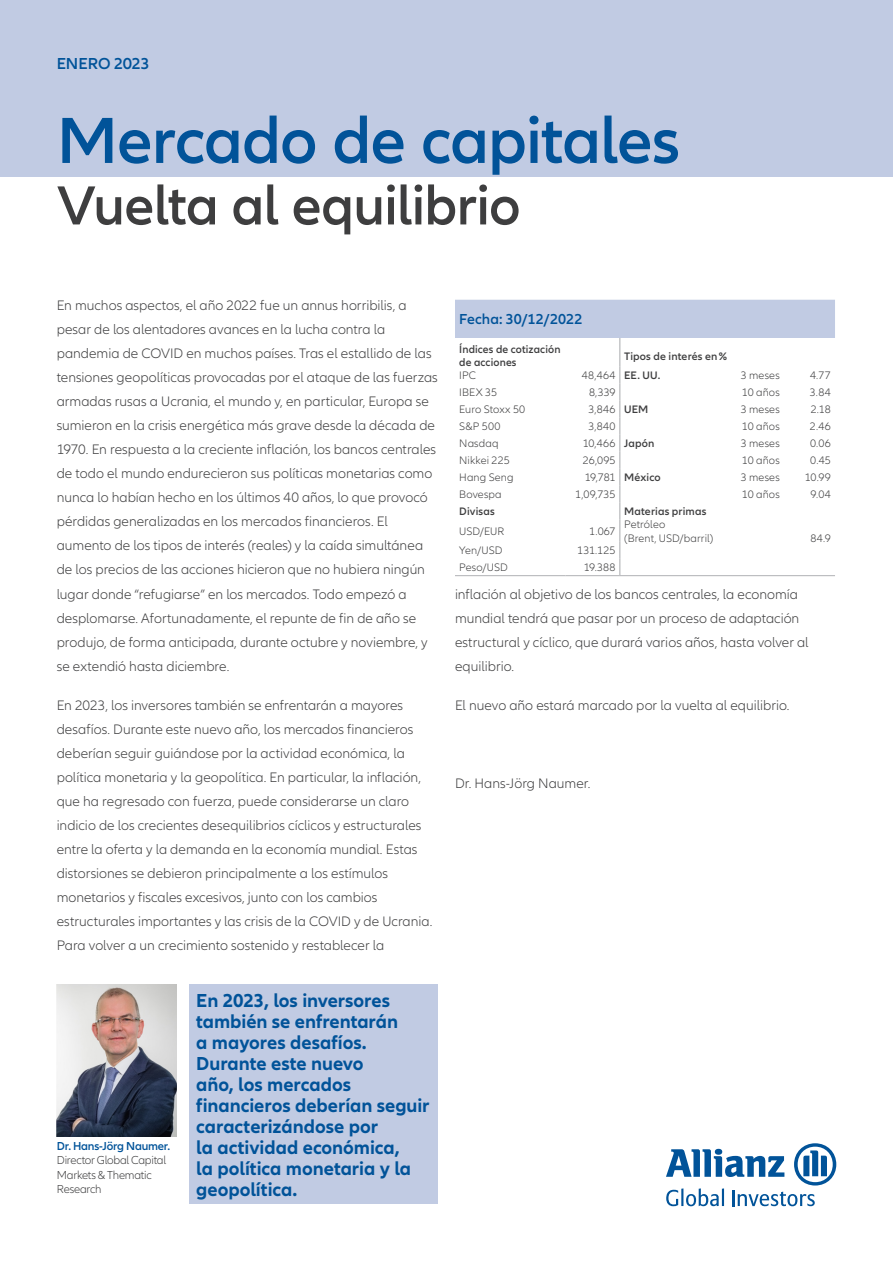
<style>
.page{position:relative;width:893px;height:1263px;background:#fff}
.page>*{position:absolute;margin:0;border:0;box-sizing:border-box;transform-origin:0 0}
.Headline_45pt{font:600 67.5px "Allianz Neo";letter-spacing:-.015em;color:#015399}
.Headline_45pt-2{font:600 57px "Allianz Neo";letter-spacing:-.015em;color:#3e3e3f}
.Quote_15pt{font:700 19.5px/21px "Allianz Neo";color:#015399}
.RunningTitle{font:600 16.5px "Allianz Neo";color:#015399}
.Table_Header{font:600 15px "Allianz Neo";letter-spacing:.005em;color:#015399}
.Copy{font:300 14.25px/24px "Allianz Neo";color:#3e3e3f}
.Marginalia_8pt_BOLD{font:300 12px "Allianz Neo";letter-spacing:-.025em;color:#3e3e3f}
.Marginalia_8pt_BOLD-2{font:600 12px "Allianz Neo";letter-spacing:-.015em;color:#015399}
.Table_Content{font:300 11.25px/13.5px "Allianz Neo";letter-spacing:.01em;color:#3e3e3f}
.Table_Content-2{font:600 11.25px/13.5px "Allianz Neo";letter-spacing:.015em;color:#3e3e3f}
</style>
<div class="page">
<svg style="left:666px;top:1143px;width:170px;height:63px"></svg>
<svg style="left:455px;top:300px;width:380px;height:275px"></svg>
<hr style="left:455px;top:575px;width:111px;height:1px;background:#b0b1b5">
<hr style="left:566px;top:575px;width:54px;height:1px;background:#b0b1b5">
<hr style="left:620px;top:575px;width:113px;height:1px;background:#b0b1b5">
<hr style="left:733px;top:575px;width:51px;height:1px;background:#b0b1b5">
<hr style="left:784px;top:575px;width:51px;height:1px;background:#b0b1b5">
<div style="left:189px;top:984px;width:249px;height:219px;background:#c1cbe3"></div>
<div style="left:0;top:0;width:893px;height:176px;background:#c1cbe3"></div>
<img style="left:56px;top:984px;width:121px;height:152px">
<p class="RunningTitle" style="left:57px;top:54px;width:95px">ENERO 2023</p>
<p class="Headline_45pt" style="left:57px;top:102px;width:625px">Mercado de capitales</p>
<p class="Headline_45pt-2" style="left:57px;top:173px;width:465px">Vuelta al equilibrio</p>
<p class="Copy" style="left:57px;top:294px;width:383px">En muchos aspectos, el año 2022 fue un annus horribilis, a pesar de los alentadores avances en la lucha contra la pandemia de COVID en muchos países. Tras el estallido de las tensiones geopolíticas provocadas por el ataque de las fuerzas armadas rusas a Ucrania, el mundo y, en particular, Europa se sumieron en la crisis energética más grave desde la década de 1970. En respuesta a la creciente inflación, los bancos centrales de todo el mundo endurecieron sus políticas monetarias como nunca lo habían hecho en los últimos 40 años, lo que provocó pérdidas generalizadas en los mercados financieros. El aumento de los tipos de interés (reales) y la caída simultánea de los precios de las acciones hicieron que no hubiera ningún lugar donde “refugiarse” en los mercados. Todo empezó a desplomarse. Afortunadamente, el repunte de fin de año se produjo, de forma anticipada, durante octubre y noviembre, y se extendió hasta diciembre.</p>
<p class="Copy" style="left:57px;top:693px;width:377px">En 2023, los inversores también se enfrentarán a mayores desafíos. Durante este nuevo año, los mercados financieros deberían seguir guiándose por la actividad económica, la política monetaria y la geopolítica. En particular, la inflación, que ha regresado con fuerza, puede considerarse un claro indicio de los crecientes desequilibrios cíclicos y estructurales entre la oferta y la demanda en la economía mundial. Estas distorsiones se debieron principalmente a los estímulos monetarios y fiscales excesivos, junto con los cambios estructurales importantes y las crisis de la COVID y de Ucrania.<br>Para volver a un crecimiento sostenido y restablecer la</p>
<p class="Marginalia_8pt_BOLD-2" style="left:57px;top:1139px;width:115px">Dr. Hans-Jörg Naumer.</p>
<p class="Marginalia_8pt_BOLD" style="left:57px;top:1154px;width:111px">Director Global Capital</p>
<p class="Marginalia_8pt_BOLD" style="left:57px;top:1168px;width:96px">Markets &amp; Thematic</p>
<p class="Marginalia_8pt_BOLD" style="left:57px;top:1182px;width:46px">Research</p>
<p class="Quote_15pt" style="left:196px;top:990px;width:235px">En 2023, los inversores también se enfrentarán<br>a mayores desafíos.<br>Durante este nuevo<br>año, los mercados financieros deberían seguir caracterizándose por<br>la actividad económica,<br>la política monetaria y la geopolítica.</p>
<p class="Table_Header" style="left:459px;top:310px;width:125px">Fecha: 30/12/2022</p>
<p class="Table_Content-2" style="left:459px;top:343px;width:103px">Índices de cotización de acciones</p>
<p class="Table_Content-2" style="left:624px;top:349px;width:105px">Tipos de interés en%</p>
<p class="Table_Content" style="left:459px;top:369px;width:18px">IPC</p>
<p class="Table_Content" style="left:582px;top:369px;width:35px">48,464</p>
<p class="Table_Content-2" style="left:624px;top:369px;width:38px">EE. UU.</p>
<p class="Table_Content" style="left:741px;top:369px;width:41px">3 meses</p>
<p class="Table_Content" style="left:810px;top:369px;width:22px">4.77</p>
<p class="Table_Content" style="left:459px;top:386px;width:39px">IBEX 35</p>
<p class="Table_Content" style="left:589px;top:386px;width:28px">8,339</p>
<p class="Table_Content" style="left:742px;top:386px;width:39px">10 años</p>
<p class="Table_Content" style="left:810px;top:386px;width:22px">3.84</p>
<p class="Table_Content" style="left:459px;top:403px;width:68px">Euro Stoxx 50</p>
<p class="Table_Content" style="left:588px;top:403px;width:29px">3,846</p>
<p class="Table_Content-2" style="left:624px;top:403px;width:26px">UEM</p>
<p class="Table_Content" style="left:741px;top:403px;width:41px">3 meses</p>
<p class="Table_Content" style="left:811px;top:403px;width:22px">2.18</p>
<p class="Table_Content" style="left:459px;top:420px;width:43px">S&amp;P 500</p>
<p class="Table_Content" style="left:588px;top:420px;width:29px">3,840</p>
<p class="Table_Content" style="left:742px;top:420px;width:39px">10 años</p>
<p class="Table_Content" style="left:810px;top:420px;width:22px">2.46</p>
<p class="Table_Content" style="left:459px;top:437px;width:41px">Nasdaq</p>
<p class="Table_Content" style="left:583px;top:437px;width:34px">10,466</p>
<p class="Table_Content-2" style="left:624px;top:437px;width:32px">Japón</p>
<p class="Table_Content" style="left:741px;top:437px;width:41px">3 meses</p>
<p class="Table_Content" style="left:810px;top:437px;width:22px">0.06</p>
<p class="Table_Content" style="left:459px;top:454px;width:52px">Nikkei 225</p>
<p class="Table_Content" style="left:583px;top:454px;width:34px">26,095</p>
<p class="Table_Content" style="left:742px;top:454px;width:39px">10 años</p>
<p class="Table_Content" style="left:810px;top:454px;width:22px">0.45</p>
<p class="Table_Content" style="left:459px;top:471px;width:56px">Hang Seng</p>
<p class="Table_Content" style="left:585px;top:471px;width:32px">19,781</p>
<p class="Table_Content-2" style="left:624px;top:471px;width:38px">México</p>
<p class="Table_Content" style="left:741px;top:471px;width:41px">3 meses</p>
<p class="Table_Content" style="left:805px;top:471px;width:27px">10.99</p>
<p class="Table_Content" style="left:459px;top:488px;width:44px">Bovespa</p>
<p class="Table_Content" style="left:575px;top:488px;width:42px">1,09,735</p>
<p class="Table_Content" style="left:742px;top:488px;width:39px">10 años</p>
<p class="Table_Content" style="left:810px;top:488px;width:22px">9.04</p>
<p class="Table_Content-2" style="left:459px;top:505px;width:37px">Divisas</p>
<p class="Table_Content-2" style="left:624px;top:505px;width:84px">Materias primas</p>
<p class="Table_Content" style="left:459px;top:525px;width:47px">USD/EUR</p>
<p class="Table_Content" style="left:589px;top:525px;width:28px">1.067</p>
<p class="Table_Content" style="left:624px;top:518px;width:91px">Petróleo<br>(Brent, USD/barril)</p>
<p class="Table_Content" style="left:810px;top:531px;width:22px">84.9</p>
<p class="Table_Content" style="left:459px;top:544px;width:45px">Yen/USD</p>
<p class="Table_Content" style="left:577px;top:544px;width:40px">131.125</p>
<p class="Table_Content" style="left:459px;top:561px;width:50px">Peso/USD</p>
<p class="Table_Content" style="left:584px;top:561px;width:33px">19.388</p>
<p class="Copy" style="left:455px;top:583px;width:355px">inflación al objetivo de los bancos centrales, la economía mundial tendrá que pasar por un proceso de adaptación estructural y cíclico, que durará varios años, hasta volver al equilibrio.</p>
<p class="Copy" style="left:455px;top:694px;width:336px">El nuevo año estará marcado por la vuelta al equilibrio.</p>
<p class="Copy" style="left:455px;top:772px;width:137px">Dr. Hans-Jörg Naumer.</p>
</div>
